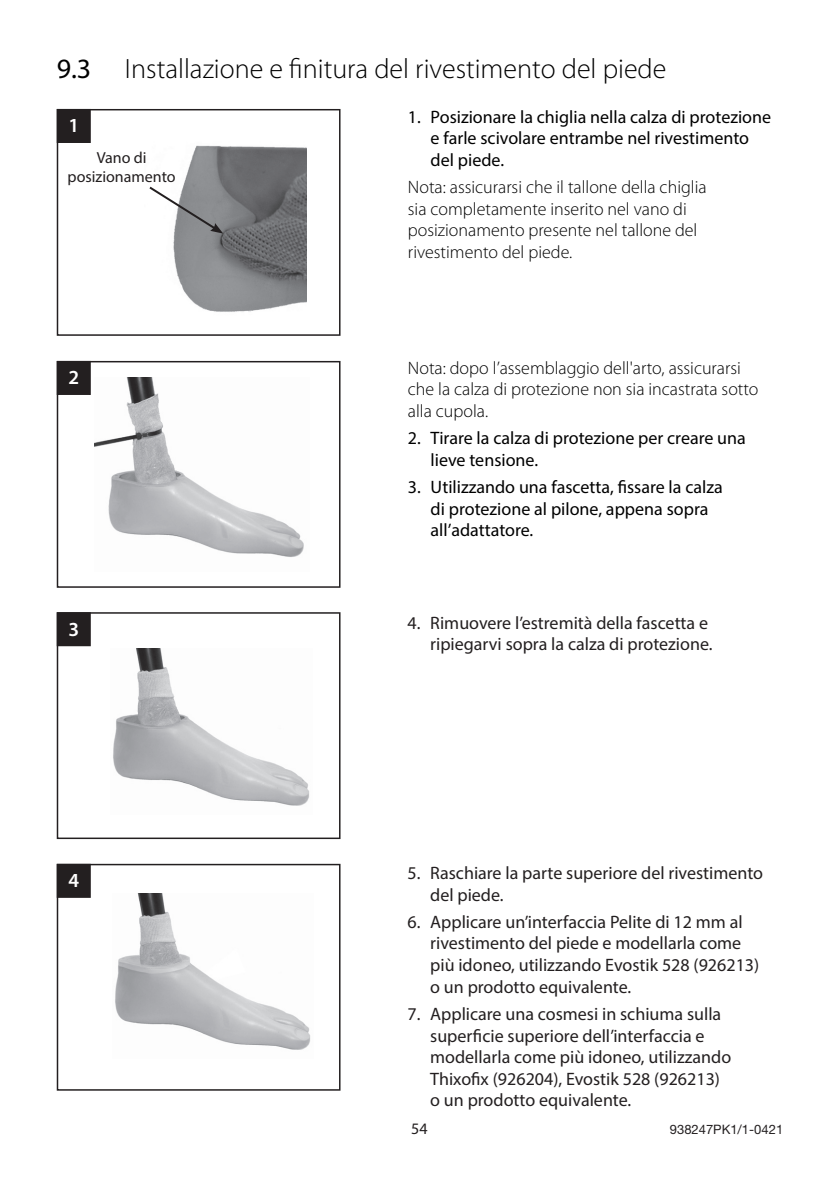
<style>
.page{position:relative;width:840px;height:1191px;background:#fff}
.page>*{position:absolute;margin:0;border:0;box-sizing:border-box;transform-origin:0 0}
.MG-Head2{font:300 28px "Myriad Pro";color:#000}
.MG-Assembly_Box_Numb{font:600 20px "Myriad Pro";color:#fff}
.MG-AutoNo-1__Level1{font:18px/21.6px "Myriad Pro";color:#231f20}
.MG-AutoNo-1__Level1-2{font:18px/21.6px "Myriad Pro";color:#000}
.MG-Note__NoPrefix{font:300 18px/21.6px "Myriad Pro";color:#000}
.MG-Label_C{font:16px/19.2px "Myriad Pro";color:#211d1e;text-align:center}
.t1{font:16px "Myriad Pro";color:#231f20}
.t2{font:13px "Helvetica Neue";color:#231f20}
.s1{font-weight:400}
</style>
<div class="page">
<div style="left:57px;top:109px;width:283px;height:227px;border:2px solid #231f20"></div>
<img style="left:173px;top:145px;width:133px;height:167px">
<div style="left:57px;top:110px;width:33px;height:32px;background:#231f20"></div>
<div style="left:57px;top:109px;width:34px;height:34px;border:2px solid #231f20"></div>
<img style="left:94px;top:377px;width:210px;height:180px">
<div style="left:57px;top:361px;width:283px;height:227px;border:2px solid #231f20"></div>
<div style="left:57px;top:362px;width:33px;height:32px;background:#231f20"></div>
<div style="left:57px;top:361px;width:34px;height:34px;border:2px solid #231f20"></div>
<img style="left:113px;top:648px;width:196px;height:158px">
<div style="left:57px;top:612px;width:283px;height:227px;border:2px solid #231f20"></div>
<div style="left:57px;top:613px;width:33px;height:32px;background:#231f20"></div>
<div style="left:57px;top:612px;width:34px;height:34px;border:2px solid #231f20"></div>
<img style="left:115px;top:893px;width:196px;height:157px">
<div style="left:57px;top:864px;width:283px;height:226px;border:2px solid #231f20"></div>
<div style="left:57px;top:864px;width:33px;height:33px;background:#231f20"></div>
<div style="left:57px;top:864px;width:34px;height:34px;border:2px solid #231f20"></div>
<svg style="left:149px;top:185px;width:74px;height:49px"></svg>
<h1 class="MG-Head2" style="left:57px;top:52px;width:611px"><span class="s1">9.3</span> Installazione e finitura del rivestimento del piede</h1>
<p class="MG-Assembly_Box_Numb" style="left:68px;top:113px;width:12px">1</p>
<p class="MG-Label_C" style="left:67px;top:147px;width:110px">Vano di posizionamento</p>
<p class="MG-Assembly_Box_Numb" style="left:68px;top:365px;width:12px">2</p>
<p class="MG-Assembly_Box_Numb" style="left:68px;top:616px;width:12px">3</p>
<p class="MG-Assembly_Box_Numb" style="left:68px;top:868px;width:12px">4</p>
<h1 class="MG-AutoNo-1__Level1-2" style="left:430px;top:106px;width:342px;text-indent:-23px">1. Posizionare la chiglia nella calza di protezione e farle scivolare entrambe nel rivestimento del piede.</h1>
<h1 class="MG-Note__NoPrefix" style="left:407px;top:176px;width:300px">Nota: assicurarsi che il tallone della chiglia sia completamente inserito nel vano di posizionamento presente nel tallone del rivestimento del piede.</h1>
<h1 class="MG-Note__NoPrefix" style="left:407px;top:357px;width:352px">Nota: dopo l’assemblaggio dell'arto, assicurarsi che la calza di protezione non sia incastrata sotto alla cupola.</h1>
<h1 class="MG-AutoNo-1__Level1-2" style="left:430px;top:427px;width:316px;text-indent:-23px">2. Tirare la calza di protezione per creare una lieve tensione.</h1>
<h1 class="MG-AutoNo-1__Level1-2" style="left:430px;top:476px;width:293px;text-indent:-23px">3. Utilizzando una fascetta, fissare la calza di protezione al pilone, appena sopra all’adattatore.</h1>
<h1 class="MG-AutoNo-1__Level1" style="left:407px;top:611px;width:306px;text-align:right">4. Rimuovere l’estremità della fascetta e ripiegarvi sopra la calza di protezione.</h1>
<h1 class="MG-AutoNo-1__Level1" style="left:430px;top:861px;width:334px;text-indent:-23px">5. Raschiare la parte superiore del rivestimento del piede.</h1>
<h1 class="MG-AutoNo-1__Level1" style="left:430px;top:910px;width:330px;text-indent:-23px">6. Applicare un’interfaccia Pelite di 12 mm al rivestimento del piede e modellarla come più idoneo, utilizzando Evostik 528 (926213) o un prodotto equivalente.</h1>
<h1 class="MG-AutoNo-1__Level1" style="left:430px;top:1002px;width:302px;text-indent:-23px">7. Applicare una cosmesi in schiuma sulla superficie superiore dell’interfaccia e modellarla come più idoneo, utilizzando Thixofix (926204), Evostik 528 (926213) o un prodotto equivalente.</h1>
<p class="t1" style="left:411px;top:1118px;width:18px">54</p>
<p class="t2" style="left:669px;top:1121px;width:115px">938247PK1/1-0421</p>
</div>
